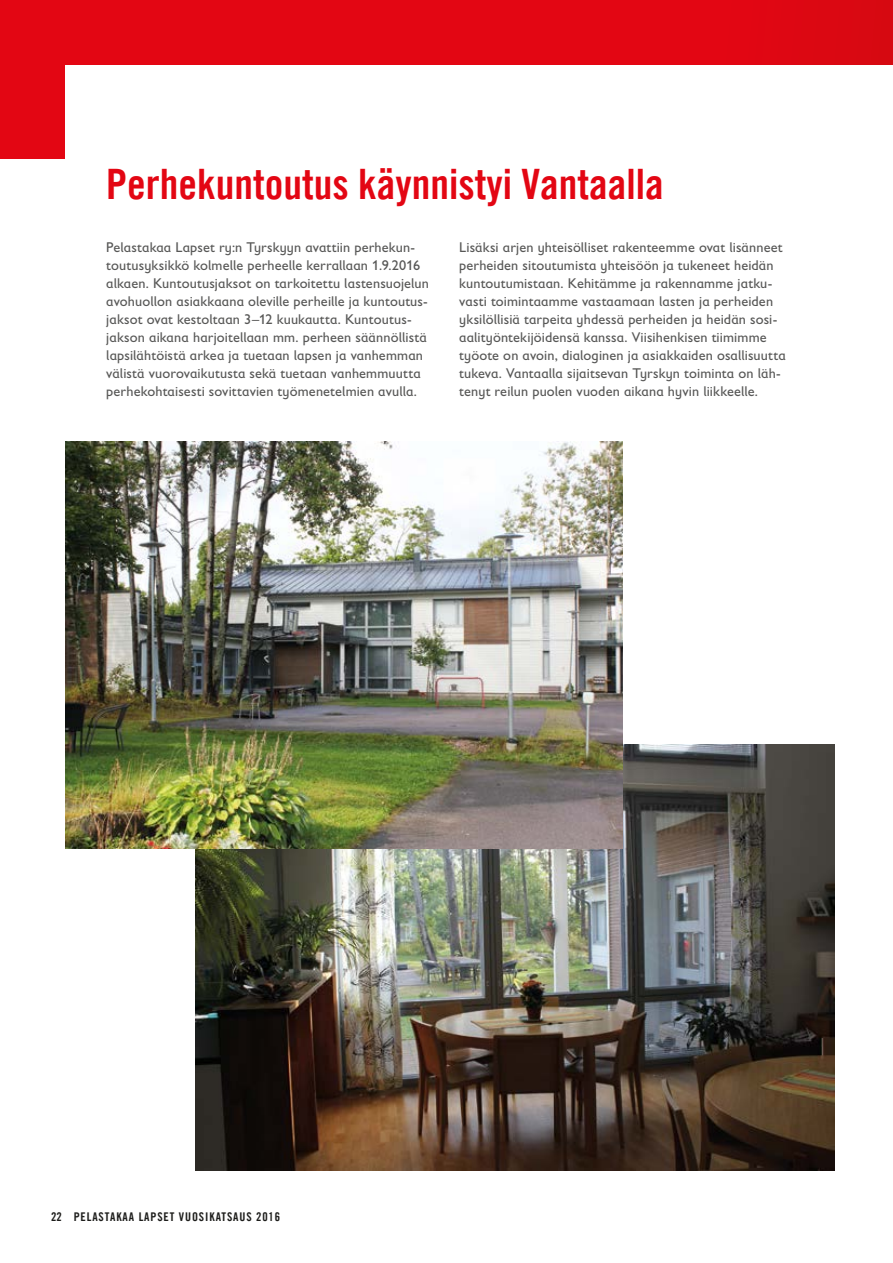
<style>
.page{position:relative;width:893px;height:1263px;background:#fff}
.page>*{position:absolute;margin:0;border:0;box-sizing:border-box;transform-origin:0 0}
.t1{font:42px "Trade Gothic LT Com Bd Cn 20";color:#e30613}
.t2{font:14.25px/18px "Gill Sans Infant Std";letter-spacing:.01em;color:#575756}
.t3{font:12px "Trade Gothic LT Com Bd Cn 20";letter-spacing:.075em;color:#1d1d1b}
</style>
<div class="page">
<div style="left:0;top:0;width:893px;height:158px;background:#e30613"></div>
<div style="left:65px;top:65px;width:828px;height:1136px;background:#fff"></div>
<img style="left:196px;top:744px;width:638px;height:426px">
<img style="left:65px;top:441px;width:558px;height:407px">
<h1 class="t1" style="left:106px;top:158px;width:559px">Perhekuntoutus käynnistyi Vantaalla</h1>
<p class="t2" style="left:106px;top:238px;width:324px">Pelastakaa Lapset ry:n Tyrskyyn avattiin perhekun&shy;toutusyksikkö kolmelle perheelle kerrallaan 1.9.2016 alkaen. Kuntoutusjaksot on tarkoitettu lastensuojelun avohuollon asiakkaana oleville perheille ja kuntoutus&shy;jaksot ovat kestoltaan 3–12 kuukautta. Kuntoutus&shy;jakson aikana harjoitellaan mm. perheen säännöllistä lapsilähtöistä arkea ja tuetaan lapsen ja vanhemman välistä vuorovaikutusta sekä tuetaan vanhemmuutta perhekohtaisesti sovittavien työmenetelmien avulla.</p>
<p class="t2" style="left:459px;top:238px;width:328px">Lisäksi arjen yhteisölliset rakenteemme ovat lisänneet perheiden sitoutumista yhteisöön ja tukeneet heidän kuntoutumistaan. Kehitämme ja rakennamme jatku&shy;vasti toimintaamme vastaamaan lasten ja perheiden yksilöllisiä tarpeita yhdessä perheiden ja heidän sosi&shy;aalityöntekijöidensä kanssa. Viisihenkisen tiimimme työote on avoin, dialoginen ja asiakkaiden osallisuutta tukeva. Vantaalla sijaitsevan Tyrskyn toiminta on läh&shy;tenyt reilun puolen vuoden aikana hyvin liikkeelle.</p>
<p class="t3" style="left:51px;top:1209px;width:231px">22 PELASTAKAA LAPSET VUOSIKATSAUS 2016</p>
</div>
